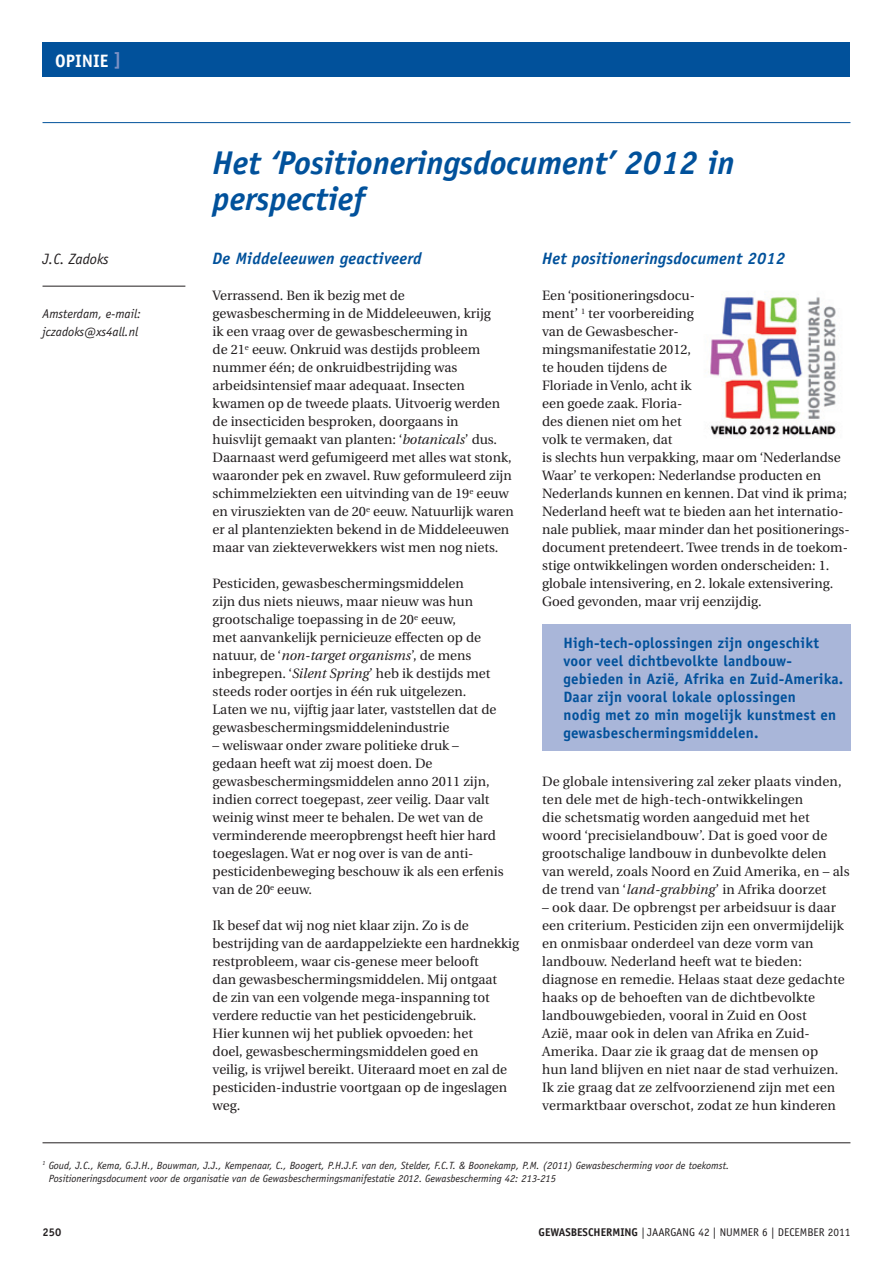
<style>
.page{position:relative;width:893px;height:1263px;background:#fff}
.page>*{position:absolute;margin:0;border:0;box-sizing:border-box;transform-origin:0 0}
.t1{font:italic 700 33px/36px "Officina Sans";color:#01519b}
.t2{font:700 18px "Officina Sans";color:#fff}
.t3{font:italic 700 16.5px "Officina Sans";letter-spacing:.015em;color:#01519b}
.t4{font:700 15px/18px "Officina Sans";letter-spacing:.015em;color:#01519b}
.t5{font:italic 15px "Officina Sans";color:#231f20}
.t6{font:13.5px/18px "Utopia";color:#231f20}
.t7{font:italic 12.75px/18px "Officina Sans";color:#231f20}
.t8{font:11.25px "Officina Sans";color:#231f20}
.t9{font:700 11.25px "Officina Sans";color:#231f20}
.t10{font:italic 10.5px/13.5px "Officina Sans";color:#231f20}
.s1{color:#7b91c4}
.s2{font-style:italic}
.s3{font-weight:700}
</style>
<div class="page">
<div style="left:43px;top:43px;width:807px;height:34px;background:#01519b"></div>
<hr style="left:43px;top:122px;width:807px;height:1px;background:#01519b">
<hr style="left:43px;top:286px;width:142px;height:1px;background:#231f20">
<hr style="left:43px;top:1142px;width:807px;height:1px;background:#231f20">
<img style="left:708px;top:294px;width:128px;height:142px">
<div style="left:542px;top:624px;width:308px;height:126px;background:#a9b6d9"></div>
<h2 class="t2" style="left:55px;top:49px;width:68px">opinie <span class="s1">]</span></h2>
<p class="t5" style="left:43px;top:250px;width:68px">J.C. Zadoks</p>
<p class="t7" style="left:43px;top:305px;width:100px">Amsterdam, e-mail: jczadoks@xs4all.nl</p>
<h1 class="t1" style="left:213px;top:145px;width:523px">Het ‘Positioneringsdocument’ 2012 in perspectief</h1>
<p class="t3" style="left:213px;top:249px;width:211px">De Middeleeuwen geactiveerd</p>
<p class="t6" style="left:213px;top:287px;width:303px">Verrassend. Ben ik bezig met de gewasbescherming in de Middeleeuwen, krijg<br>ik een vraag over de gewasbescherming in<br>de 21<sup>e</sup> eeuw. Onkruid was destijds probleem nummer één; de onkruidbestrijding was arbeidsintensief maar adequaat. Insecten kwamen op de tweede plaats. Uitvoerig werden de insecticiden besproken, doorgaans in<br>huisvlijt gemaakt van planten: ‘<span class="s2">botanicals</span>’ dus.<br>Daarnaast werd gefumigeerd met alles wat stonk, waaronder pek en zwavel. Ruw geformuleerd zijn schimmelziekten een uitvinding van de 19<sup>e</sup> eeuw en virusziekten van de 20<sup>e</sup> eeuw. Natuurlijk waren er al plantenziekten bekend in de Middeleeuwen maar van ziekteverwekkers wist men nog niets.</p>
<p class="t6" style="left:213px;top:575px;width:285px">Pesticiden, gewasbeschermingsmiddelen<br>zijn dus niets nieuws, maar nieuw was hun grootschalige toepassing in de 20<sup>e</sup> eeuw,<br>met aanvankelijk pernicieuze effecten op de natuur, de ‘<span class="s2">non-target organisms</span>’, de mens inbegrepen. ‘<span class="s2">Silent Spring</span>’ heb ik destijds met steeds roder oortjes in één ruk uitgelezen.<br>Laten we nu, vijftig jaar later, vaststellen dat de gewasbeschermingsmiddelenindustrie</p>
<p class="t6" style="left:213px;top:737px;width:293px">– weliswaar onder zware politieke druk – gedaan heeft wat zij moest doen. De gewasbeschermingsmiddelen anno 2011 zijn, indien correct toegepast, zeer veilig. Daar valt weinig winst meer te behalen. De wet van de verminderende meeropbrengst heeft hier hard toegeslagen. Wat er nog over is van de anti&shy;pesticidenbeweging beschouw ik als een erfenis van de 20<sup>e</sup> eeuw.</p>
<p class="t6" style="left:213px;top:917px;width:308px">Ik besef dat wij nog niet klaar zijn. Zo is de bestrijding van de aardappelziekte een hardnekkig restprobleem, waar cis-genese meer belooft<br>dan gewasbeschermingsmiddelen. Mij ontgaat<br>de zin van een volgende mega-inspanning tot verdere reductie van het pesticidengebruik.<br>Hier kunnen wij het publiek opvoeden: het<br>doel, gewasbeschermingsmiddelen goed en<br>veilig, is vrijwel bereikt. Uiteraard moet en zal de pesticiden-industrie voortgaan op de ingeslagen weg.</p>
<p class="t3" style="left:542px;top:249px;width:245px">Het positioneringsdocument 2012</p>
<p class="t6" style="left:542px;top:287px;width:309px">Een ‘positioneringsdocu-<br>ment’ <sup>1</sup> ter voorbereiding<br>van de Gewasbescher-<br>mingsmanifestatie 2012,<br>te houden tijdens de<br>Floriade in Venlo, acht ik<br>een goede zaak. Floria-<br>des dienen niet om het<br>volk te vermaken, dat<br>is slechts hun verpakking, maar om ‘Nederlandse Waar’ te verkopen: Nederlandse producten en Nederlands kunnen en kennen. Dat vind ik prima; Nederland heeft wat te bieden aan het internatio&shy;nale publiek, maar minder dan het positionerings&shy;document pretendeert. Twee trends in de toekom&shy;stige ontwikkelingen worden onderscheiden: 1. globale intensivering, en 2. lokale extensivering.<br>Goed gevonden, maar vrij eenzijdig.</p>
<p class="t4" style="left:563px;top:634px;width:281px">High-tech-oplossingen zijn ongeschikt voor veel dichtbevolkte landbouw&shy;gebieden in Azië, Afrika en Zuid-Amerika.<br>Daar zijn vooral lokale oplossingen<br>nodig met zo min mogelijk kunstmest en gewasbeschermingsmiddelen.</p>
<p class="t6" style="left:542px;top:773px;width:309px">De globale intensivering zal zeker plaats vinden, ten dele met de high-tech-ontwikkelingen<br>die schetsmatig worden aangeduid met het woord ‘precisielandbouw’. Dat is goed voor de grootschalige landbouw in dunbevolkte delen van wereld, zoals Noord en Zuid Amerika, en – als de trend van ‘<span class="s2">land-grabbing</span>’ in Afrika doorzet</p>
<p class="t6" style="left:542px;top:899px;width:304px">– ook daar. De opbrengst per arbeidsuur is daar een criterium. Pesticiden zijn een onvermijdelijk en onmisbaar onderdeel van deze vorm van landbouw. Nederland heeft wat te bieden: diagnose en remedie. Helaas staat deze gedachte haaks op de behoeften van de dichtbevolkte landbouwgebieden, vooral in Zuid en Oost<br>Azië, maar ook in delen van Afrika en Zuid-Amerika. Daar zie ik graag dat de mensen op hun land blijven en niet naar de stad verhuizen.<br>Ik zie graag dat ze zelfvoorzienend zijn met een vermarktbaar overschot, zodat ze hun kinderen</p>
<p class="t10" style="left:49px;top:1158px;width:682px;text-indent:-6px"><sup>1</sup> Goud, J.C., Kema, G.J.H., Bouwman, J.J., Kempenaar, C., Boogert, P.H.J.F. van den, Stelder, F.C.T. &amp; Boonekamp, P.M. (2011) Gewasbescherming voor de toekomst.<br>Positioneringsdocument voor de organisatie van de Gewasbeschermingsmanifestatie 2012. Gewasbescherming 42: 213-215</p>
<p class="t9" style="left:43px;top:1225px;width:20px">250</p>
<p class="t8" style="left:539px;top:1226px;width:313px"><span class="s3">Gewasbescherming</span> | JAARGANG 42 | NUMMER 6 | DECEMBER 2011</p>
</div>
